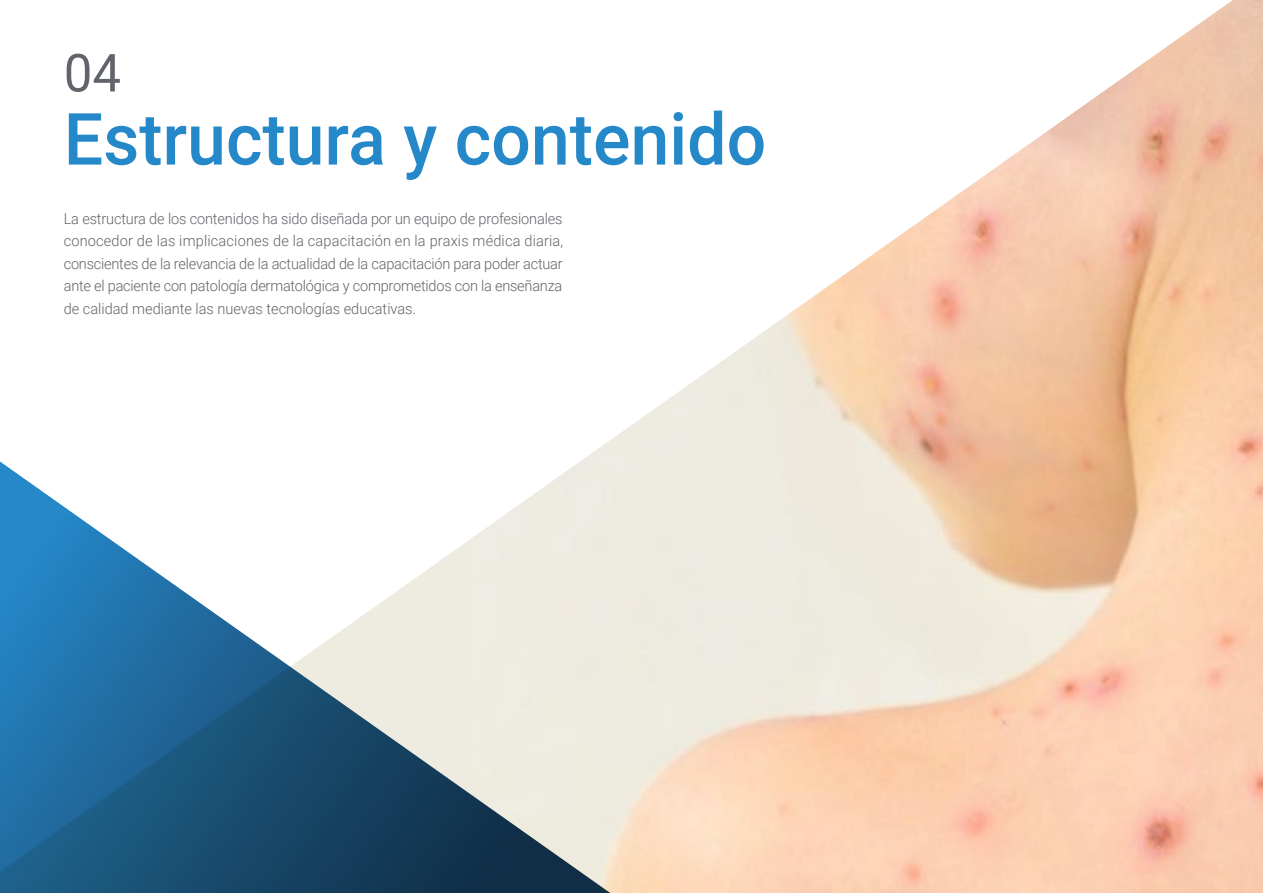
<style>
.page{position:relative;width:1263px;height:893px;background:#fff}
.page>*{position:absolute;margin:0;border:0;box-sizing:border-box;transform-origin:0 0}
.t1{font:500 72px "Roboto";color:#2488c9}
.t2{font:52.5px "Roboto";color:#61646a}
.t3{font:300 15px/22.5px "Roboto";color:#61646a;text-align:justify}
</style>
<div class="page">
<img style="left:602px;top:0;width:661px;height:893px">
<svg style="left:0;top:446px;width:640px;height:447px"></svg>
<h2 class="t2" style="left:64px;top:36px;width:59px">04</h2>
<h1 class="t1" style="left:64px;top:89px;width:704px">Estructura y contenido</h1>
<p class="t3" style="left:64px;top:207px;width:501px">La estructura de los contenidos ha sido diseñada por un equipo de profesionales conocedor de las implicaciones de la capacitación en la praxis médica diaria, conscientes de la relevancia de la actualidad de la capacitación para poder actuar ante el paciente con patología dermatológica y comprometidos con la enseñanza de calidad mediante las nuevas tecnologías educativas.</p>
</div>
